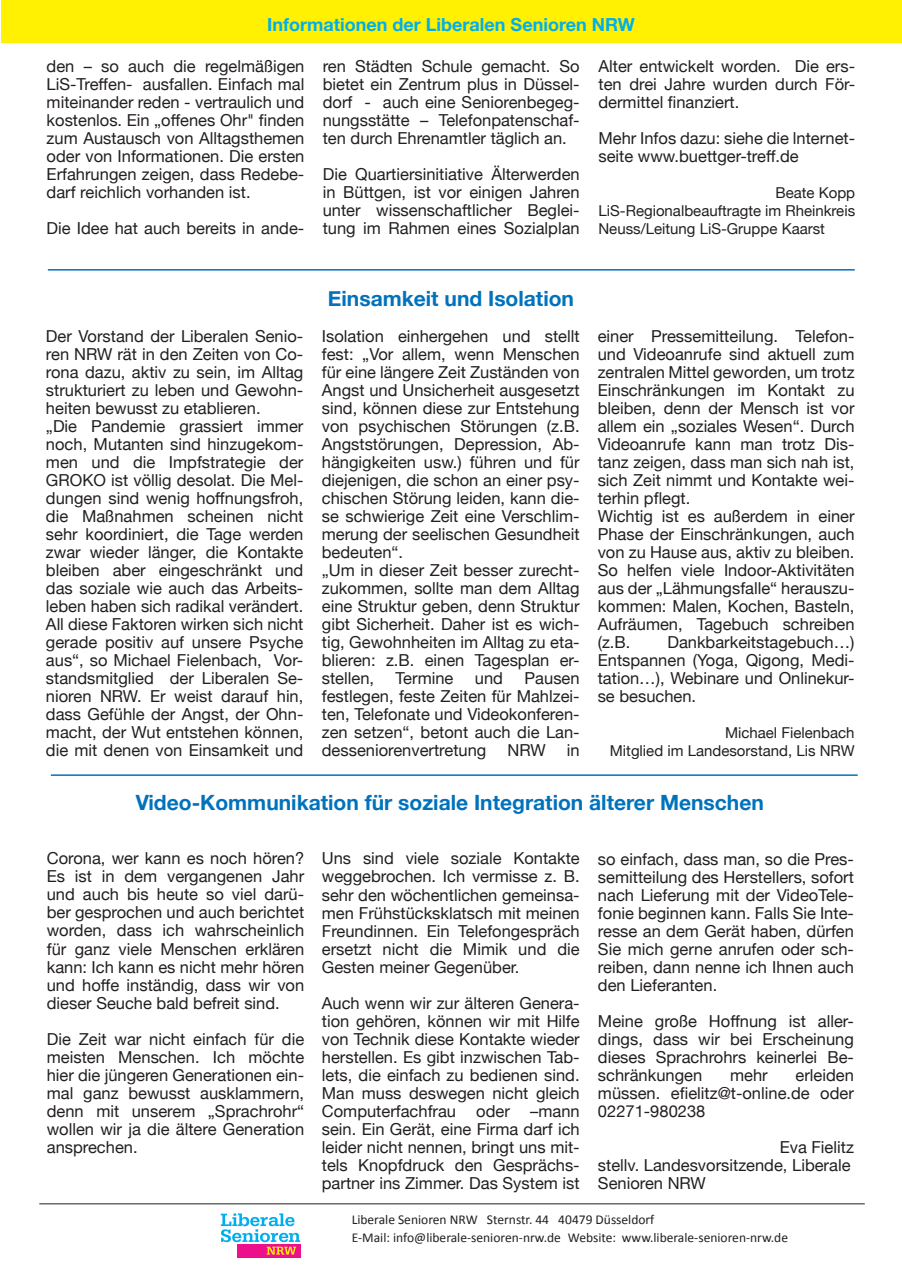
<style>
.page{position:relative;width:902px;height:1272px;background:#fff}
.page>*{position:absolute;margin:0;border:0;box-sizing:border-box;transform-origin:0 0}
.t1{font:700 21px "Helvetica Neue";color:#0072bc}
.t2{font:700 18px "Helvetica Neue";color:#00aeef}
.t3{font:16.5px/18px "Helvetica Neue";color:#231f20;text-align:justify}
.t4{font:15px/18px "Helvetica Neue";color:#231f20;text-align:justify}
.t5{font:13.5px/18px "Calibri";color:#231f20}
</style>
<div class="page">
<div style="left:1px;top:0;width:900px;height:43px;background:#fff101"></div>
<hr style="left:39px;top:1203px;width:825px;height:1px;background:#231f20">
<svg style="left:237px;top:1254px;width:63px;height:3px"></svg>
<svg style="left:221px;top:1213px;width:79px;height:41px"></svg>
<hr style="left:48px;top:269px;width:806px;height:1px;background:#0072bc">
<hr style="left:51px;top:774px;width:806px;height:1px;background:#0072bc">
<p class="t2" style="left:267px;top:11px;width:369px">Informationen der Liberalen Senioren NRW</p>
<p class="t3" style="left:47px;top:58px;width:259px">den – so auch die regelmäßigen LiS-Treffen- ausfallen. Einfach mal miteinander reden - vertraulich und kostenlos. Ein „offenes Ohr" finden zum Austausch von Alltagsthemen oder von Informationen. Die ersten Erfahrungen zeigen, dass Redebe&shy;darf reichlich vorhanden ist.</p>
<p class="t3" style="left:47px;top:220px;width:259px">Die Idee hat auch bereits in ande-</p>
<p class="t3" style="left:323px;top:58px;width:258px">ren Städten Schule gemacht. So bietet ein Zentrum plus in Düssel&shy;dorf - auch eine Seniorenbegeg&shy;nungsstätte – Telefonpatenschaf&shy;ten durch Ehrenamtler täglich an.</p>
<p class="t3" style="left:323px;top:166px;width:258px">Die Quartiersinitiative Älterwerden in Büttgen, ist vor einigen Jahren unter wissenschaftlicher Beglei&shy;tung im Rahmen eines Sozialplan</p>
<p class="t3" style="left:598px;top:58px;width:258px">Alter entwickelt worden. Die ers&shy;ten drei Jahre wurden durch För&shy;dermittel finanziert.</p>
<p class="t3" style="left:598px;top:130px;width:258px">Mehr Infos dazu: siehe die lnternet&shy;seite www.buettger-treff.de</p>
<p class="t4" style="left:598px;top:185px;width:258px;text-indent:177px">Beate Kopp LiS-Regionalbeauftragte im Rheinkreis Neuss/Leitung LiS-Gruppe Kaarst</p>
<p class="t1" style="left:328px;top:282px;width:248px">Einsamkeit und Isolation</p>
<p class="t3" style="left:46px;top:328px;width:259px;text-align:left">Der Vorstand der Liberalen Senio&shy;ren NRW rät in den Zeiten von Co&shy;rona dazu, aktiv zu sein, im Alltag strukturiert zu leben und Gewohn&shy;heiten bewusst zu etablieren.<br>„Die Pandemie grassiert immer noch, Mutanten sind hinzugekom&shy;men und die Impfstrategie der<br>GROKO ist völlig desolat. Die Mel&shy;dungen sind wenig hoffnungsfroh, die Maßnahmen scheinen nicht sehr koordiniert, die Tage werden zwar wieder länger, die Kontakte bleiben aber eingeschränkt und das soziale wie auch das Arbeits&shy;leben haben sich radikal verändert.<br>All diese Faktoren wirken sich nicht gerade positiv auf unsere Psyche aus“, so Michael Fielenbach, Vor&shy;standsmitglied der Liberalen Se&shy;nioren NRW. Er weist darauf hin, dass Gefühle der Angst, der Ohn&shy;macht, der Wut entstehen können, die mit denen von Einsamkeit und</p>
<p class="t3" style="left:597px;top:328px;width:258px;text-align:left">einer Pressemitteilung. Telefon&shy;und Videoanrufe sind aktuell zum zentralen Mittel geworden, um trotz<br>Einschränkungen im Kontakt zu bleiben, denn der Mensch ist vor allem ein „soziales Wesen“. Durch<br>Videoanrufe kann man trotz Dis&shy;tanz zeigen, dass man sich nah ist, sich Zeit nimmt und Kontakte wei&shy;terhin pflegt.<br>Wichtig ist es außerdem in einer<br>Phase der Einschränkungen, auch von zu Hause aus, aktiv zu bleiben.<br>So helfen viele Indoor-Aktivitäten aus der „Lähmungsfalle“ herauszu&shy;kommen: Malen, Kochen, Basteln,<br>Aufräumen, Tagebuch schreiben (z.B.</p>
<p class="t3" style="left:322px;top:328px;width:259px;text-align:left">Isolation einhergehen und stellt fest: „Vor allem, wenn Menschen für eine längere Zeit Zuständen von<br>Angst und Unsicherheit ausgesetzt sind, können diese zur Entstehung von psychischen Störungen (z.B.<br>Angststörungen, Depression, Ab&shy;hängigkeiten usw.) führen und für diejenigen, die schon an einer psy&shy;chischen Störung leiden, kann die&shy;se schwierige Zeit eine Verschlim&shy;merung der seelischen Gesundheit bedeuten“.<br>„Um in dieser Zeit besser zurecht&shy;zukommen, sollte man dem Alltag eine Struktur geben, denn Struktur gibt Sicherheit. Daher ist es wich&shy;tig, Gewohnheiten im Alltag zu eta&shy;blieren: z.B. einen Tagesplan er&shy;stellen,</p>
<p class="t3" style="left:597px;top:634px;width:258px;text-indent:70px">Dankbarkeitstagebuch…)<br>Entspannen (Yoga, Qigong, Medi&shy;tation…), Webinare und Onlinekur&shy;se besuchen.</p>
<p class="t4" style="left:610px;top:725px;width:246px;text-align:right">Michael Fielenbach<br>Mitglied im Landesorstand, Lis NRW</p>
<p class="t1" style="left:136px;top:786px;width:629px">Video-Kommunikation für soziale Integration älterer Menschen</p>
<p class="t3" style="left:47px;top:850px;width:259px">Corona, wer kann es noch hören?<br>Es ist in dem vergangenen Jahr und auch bis heute so viel darü&shy;ber gesprochen und auch berichtet worden, dass ich wahrscheinlich für ganz viele Menschen erklären kann: Ich kann es nicht mehr hören und hoffe inständig, dass wir von dieser Seuche bald befreit sind.</p>
<p class="t3" style="left:47px;top:1030px;width:259px">Die Zeit war nicht einfach für die meisten Menschen. Ich möchte hier die jüngeren Generationen ein&shy;mal ganz bewusst ausklammern, denn mit unserem „Sprachrohr“ wollen wir ja die ältere Generation ansprechen.</p>
<p class="t3" style="left:322px;top:670px;width:259px;text-indent:203px">Pausen festlegen, feste Zeiten für Mahlzei&shy;ten, Telefonate und Videokonferen&shy;zen setzen“, betont auch die Lan&shy;desseniorenvertretung</p>
<p class="t3" style="left:395px;top:670px;width:59px">Termine</p>
<p class="t3" style="left:475px;top:670px;width:30px">und</p>
<p class="t3" style="left:507px;top:742px;width:40px">NRW</p>
<p class="t3" style="left:566px;top:742px;width:14px">in</p>
<p class="t3" style="left:598px;top:850px;width:257px">so einfach, dass man, so die Pres&shy;semitteilung des Herstellers, sofort nach Lieferung mit der VideoTele&shy;fonie beginnen kann. Falls Sie Inte&shy;resse an dem Gerät haben, dürfen Sie mich gerne anrufen oder sch&shy;reiben, dann nenne ich Ihnen auch den Lieferanten.</p>
<p class="t3" style="left:598px;top:1012px;width:257px">Meine große Hoffnung ist aller&shy;dings, dass wir bei Erscheinung dieses Sprachrohrs keinerlei Be&shy;schränkungen</p>
<p class="t3" style="left:322px;top:850px;width:259px">Uns sind viele soziale Kontakte weggebrochen. Ich vermisse z. B. sehr den wöchentlichen gemeinsa&shy;men Frühstücksklatsch mit meinen Freundinnen. Ein Telefongespräch ersetzt nicht die Mimik und die Gesten meiner Gegenüber.</p>
<p class="t3" style="left:322px;top:994px;width:259px">Auch wenn wir zur älteren Genera&shy;tion gehören, können wir mit Hilfe von Technik diese Kontakte wieder herstellen. Es gibt inzwischen Tab&shy;lets, die einfach zu bedienen sind.<br>Man muss deswegen nicht gleich Computerfachfrau oder –mann sein. Ein Gerät, eine Firma darf ich leider nicht nennen, bringt uns mit&shy;tels Knopfdruck den Gesprächs&shy;partner ins Zimmer. Das System ist</p>
<p class="t3" style="left:598px;top:1066px;width:257px;text-indent:197px">erleiden müssen. efielitz@t-online.de oder 02271-980238</p>
<p class="t3" style="left:598px;top:1138px;width:257px;text-align:left;text-indent:182px">Eva Fielitz stellv. Landesvorsitzende, Liberale<br>Senioren NRW</p>
<p class="t3" style="left:730px;top:1066px;width:39px">mehr</p>
<p class="t5" style="left:352px;top:1210px;width:438px">Liberale Senioren NRW Sternstr. 44 40479 Düsseldorf<br>E-Mail: info@liberale-senioren-nrw.de Website: www.liberale-senioren-nrw.de</p>
</div>
